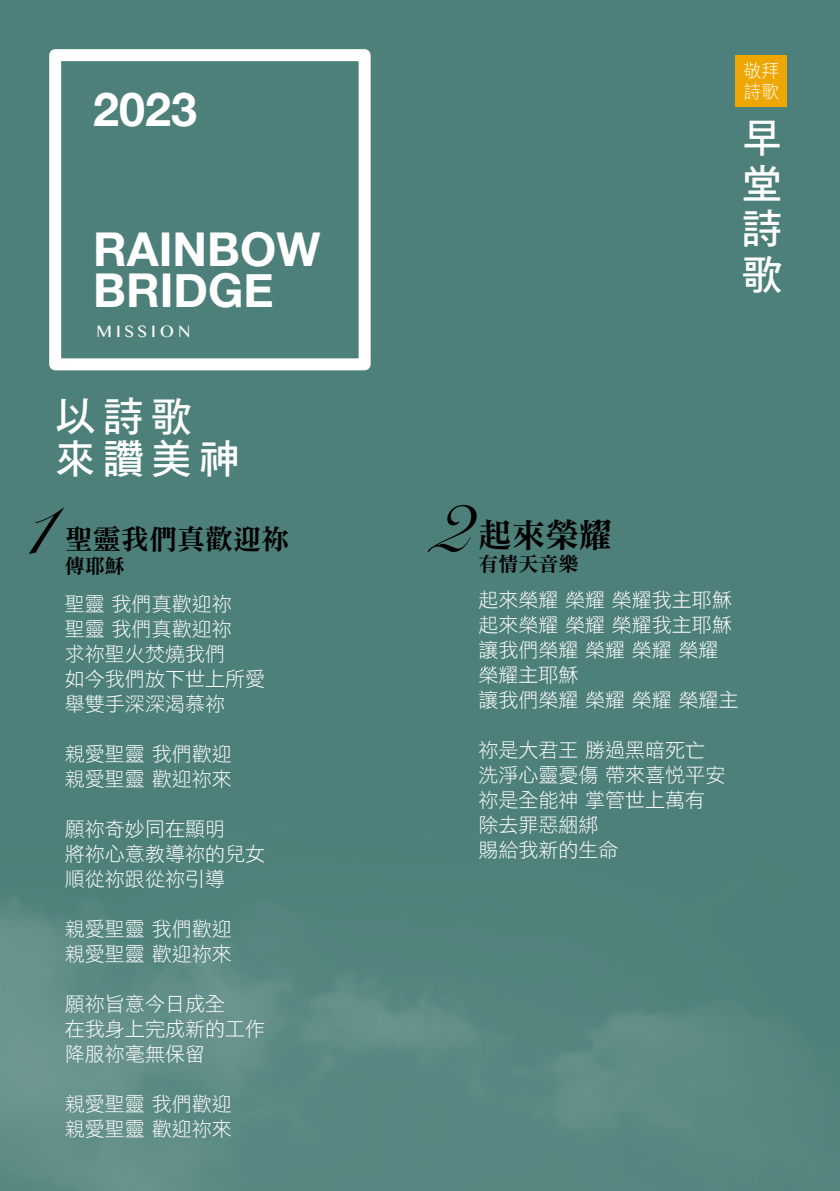
<style>
.page{position:relative;width:840px;height:1191px;background:#fff}
.page>*{position:absolute;margin:0;border:0;box-sizing:border-box;transform-origin:0 0}
.t1{font:86.2px "Snell Roundhand";color:#000}
.t2{font:700 46.6px/41px "Helvetica Neue";color:#fff}
.t3{font:40.6px/45.4px "DF Hei Std W7";letter-spacing:.18em;color:#fff;text-align:justify}
.t4{font:33.4px "DF Ming Std W9";color:#000}
.t5{font:28px "DF Ming Std W9";color:#000}
.t6{font:20px/25px "DF Hei Std W3";color:#fff}
.t7{font:20px "DF Ming Std W9";color:#000}
.t8{font:18px/21px "DF Hei Std W3";color:#fff}
.t9{font:16.6px "Gurmukhi MN";letter-spacing:.24em;color:#fff}
</style>
<div class="page">
<div style="left:0;top:0;width:839px;height:1191px;background:#4d807a"></div>
<img style="left:0;top:900px;width:795px;height:291px">
<div style="left:735px;top:55px;width:51px;height:51px;background:#eea600"></div>
<div style="left:49px;top:49px;width:321px;height:321px;border:12px solid #fff"></div>
<h2 class="t2" style="left:93px;top:90px;width:105px">2023</h2>
<h2 class="t2" style="left:93px;top:230px;width:228px">RAINBOW<br>BRIDGE</h2>
<p class="t9" style="left:96px;top:322px;width:95px">MISSION</p>
<h3 class="t3" style="left:55px;top:395px;width:186px;line-height:42px">以詩歌來讚美神</h3>
<h1 class="t1" style="left:19px;top:457px;width:33px">1</h1>
<h3 class="t5" style="left:65px;top:523px;width:226px">聖靈我們真歡迎祢</h3>
<p class="t7" style="left:65px;top:555px;width:61px">傳耶穌</p>
<p class="t6" style="left:65px;top:591px;width:202px">聖靈 我們真歡迎祢<br>聖靈 我們真歡迎祢<br>求祢聖火焚燒我們<br>如今我們放下世上所愛舉雙手深深渴慕祢</p>
<p class="t6" style="left:65px;top:741px;width:168px">親愛聖靈 我們歡迎親愛聖靈 歡迎祢來</p>
<p class="t6" style="left:65px;top:816px;width:202px">願祢奇妙同在顯明<br>將祢心意教導祢的兒女順從祢跟從祢引導</p>
<p class="t6" style="left:65px;top:916px;width:168px">親愛聖靈 我們歡迎親愛聖靈 歡迎祢來</p>
<p class="t6" style="left:65px;top:991px;width:202px">願祢旨意今日成全<br>在我身上完成新的工作降服祢毫無保留</p>
<p class="t6" style="left:65px;top:1091px;width:168px">親愛聖靈 我們歡迎親愛聖靈 歡迎祢來</p>
<p class="t8" style="left:743px;top:60px;width:37px">敬拜詩歌</p>
<h3 class="t3" style="left:741px;top:114px;width:41px">早堂詩歌</h3>
<h1 class="t1" style="left:427px;top:455px;width:45px">2</h1>
<h3 class="t4" style="left:478px;top:517px;width:135px">起來榮耀</h3>
<p class="t7" style="left:478px;top:553px;width:101px">有情天音樂</p>
<p class="t6" style="left:478px;top:587px;width:261px">起來榮耀 榮耀 榮耀我主耶穌起來榮耀 榮耀 榮耀我主耶穌讓我們榮耀 榮耀 榮耀 榮耀榮耀主耶穌<br>讓我們榮耀 榮耀 榮耀 榮耀主</p>
<p class="t6" style="left:478px;top:737px;width:248px">祢是大君王 勝過黑暗死亡洗淨心靈憂傷 帶來喜悅平安祢是全能神 掌管世上萬有除去罪惡綑綁<br>賜給我新的生命</p>
</div>
